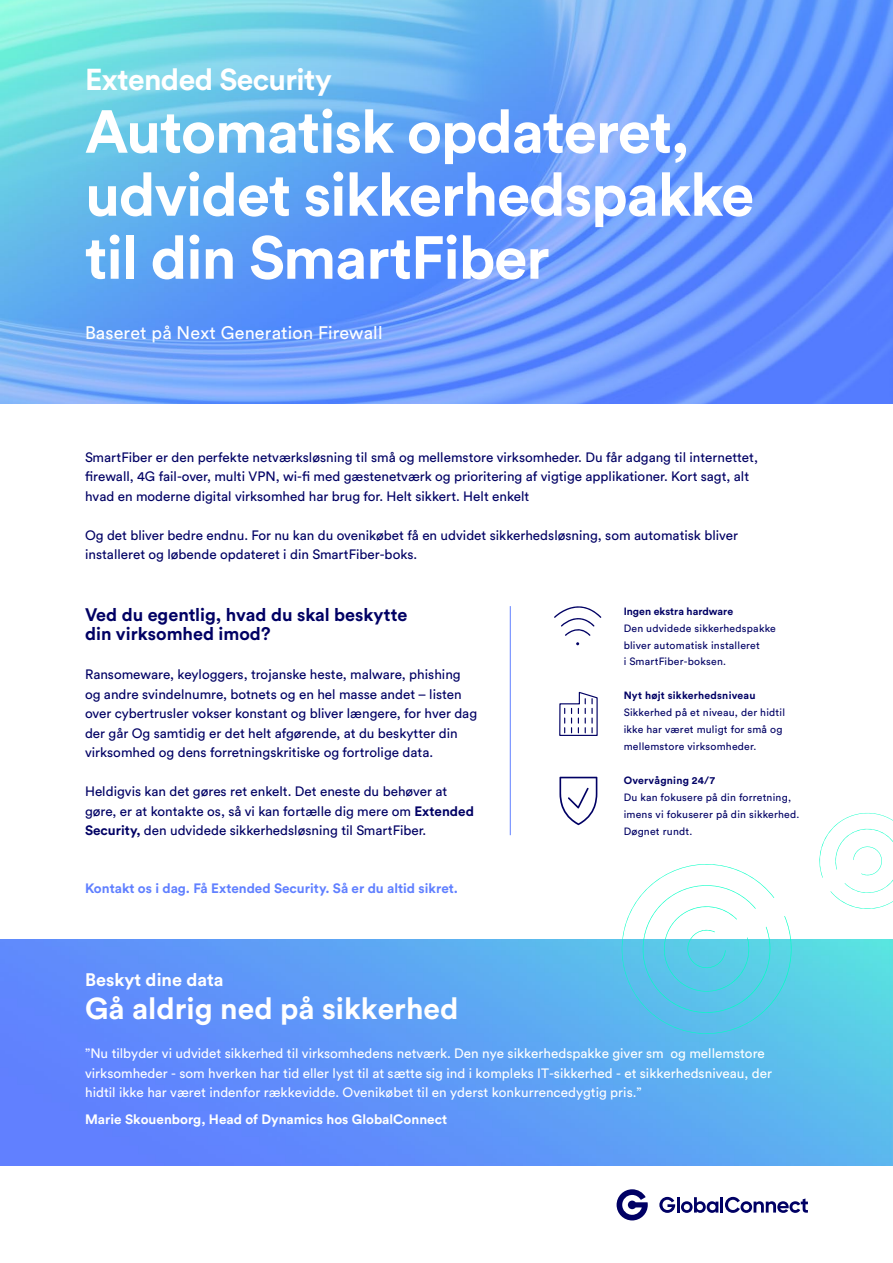
<style>
.page{position:relative;width:893px;height:1263px;background:#fff}
.page>*{position:absolute;margin:0;border:0;box-sizing:border-box;transform-origin:0 0}
.t1{font:700 60px/63px "Circular Pro";letter-spacing:-.02em;color:#fff}
.t2{font:700 30px "Circular Pro";color:#fff}
.t3{font:700 30px "Circular Pro";letter-spacing:-.02em;color:#fff}
.t4{font:700 18px/19.5px "Circular Pro";color:#000064}
.t5{font:18px "Circular Pro";letter-spacing:.01em;color:#fff}
.t6{font:700 18px "Circular Pro";color:#fff}
.t7{font:13.5px/19.5px "Circular Pro";color:#000064}
.t8{font:13.5px/19.5px "Circular Pro";color:#fff}
.t9{font:700 13.5px "Circular Pro";color:#6080ff}
.t10{font:700 13.5px "Circular Pro";color:#fff}
.t11{font:10.5px/17px "Circular Pro";letter-spacing:.02em;color:#000064}
.t12{font:700 10.5px "Circular Pro";letter-spacing:.02em;color:#000064}
.t13{font:700 10.5px "Circular Pro";color:#000064}
.s1{font-weight:700}
</style>
<div class="page">
<img style="left:0;top:0;width:893px;height:404px">
<img style="left:0;top:940px;width:893px;height:225px">
<svg style="left:659px;top:1197px;width:16px;height:16px"></svg>
<hr style="left:677px;top:1197px;width:3px;height:15px;background:#000064">
<svg style="left:681px;top:1197px;width:37px;height:16px"></svg>
<hr style="left:720px;top:1197px;width:3px;height:15px;background:#000064">
<svg style="left:725px;top:1197px;width:83px;height:16px"></svg>
<svg style="left:617px;top:1189px;width:31px;height:31px"></svg>
<svg style="left:819px;top:812px;width:74px;height:97px"></svg>
<svg style="left:618px;top:864px;width:177px;height:173px"></svg>
<svg style="left:559px;top:777px;width:38px;height:48px"></svg>
<svg style="left:559px;top:692px;width:39px;height:44px"></svg>
<svg style="left:554px;top:606px;width:47px;height:30px"></svg>
<hr style="left:510px;top:606px;width:1px;height:229px;background:#6080ff">
<h2 class="t3" style="left:85px;top:59px;width:248px">Extended Security</h2>
<h1 class="t1" style="left:85px;top:98px;width:671px">Automatisk opdateret, udvidet sikkerhedspakke til din SmartFiber</h1>
<h3 class="t5" style="left:85px;top:320px;width:299px">Baseret på Next Generation Firewall</h3>
<p class="t7" style="left:85px;top:447px;width:674px">SmartFiber er den perfekte netværksløsning til små og mellemstore virksomheder. Du får adgang til internettet, firewall, 4G fail-over, multi VPN, wi-fi med gæstenetværk og prioritering af vigtige applikationer. Kort sagt, alt hvad en moderne digital virksomhed har brug for. Helt sikkert. Helt enkelt</p>
<p class="t7" style="left:85px;top:525px;width:655px">Og det bliver bedre endnu. For nu kan du ovenikøbet få en udvidet sikkerhedsløsning, som automatisk bliver installeret og løbende opdateret i din SmartFiber-boks.</p>
<h3 class="t4" style="left:85px;top:604px;width:324px">Ved du egentlig, hvad du skal beskytte din virksomhed imod?</h3>
<p class="t7" style="left:85px;top:664px;width:394px">Ransomeware, keyloggers, trojanske heste, malware, phishing og andre svindelnumre, botnets og en hel masse andet – listen over cybertrusler vokser konstant og bliver længere, for hver dag der går Og samtidig er det helt afgørende, at du beskytter din virksomhed og dens forretningskritiske og fortrolige data.</p>
<p class="t7" style="left:85px;top:781px;width:390px">Heldigvis kan det gøres ret enkelt. Det eneste du behøver at gøre, er at kontakte os, så vi kan fortælle dig mere om <span class="s1">Extended<br>Security,</span> den udvidede sikkerhedsløsning til SmartFiber.</p>
<p class="t9" style="left:85px;top:879px;width:374px">Kontakt os i dag. Få Extended Security. Så er du altid sikret.</p>
<p class="t13" style="left:624px;top:604px;width:111px">Ingen ekstra hardware</p>
<p class="t11" style="left:624px;top:619px;width:154px">Den udvidede sikkerhedspakke bliver automatisk installeret<br>i SmartFiber-boksen.</p>
<p class="t12" style="left:624px;top:688px;width:133px">Nyt højt sikkerhedsniveau</p>
<p class="t11" style="left:624px;top:704px;width:163px">Sikkerhed på et niveau, der hidtil ikke har været muligt for små og mellemstore virksomheder.</p>
<p class="t12" style="left:624px;top:773px;width:93px">Overvågning 24/7</p>
<p class="t11" style="left:624px;top:788px;width:177px">Du kan fokusere på din forretning, imens vi fokuserer på din sikkerhed.<br>Døgnet rundt.</p>
<h3 class="t6" style="left:85px;top:967px;width:140px">Beskyt dine data</h3>
<h2 class="t2" style="left:85px;top:988px;width:375px">Gå aldrig ned på sikkerhed</h2>
<p class="t8" style="left:85px;top:1043px;width:688px">”Nu tilbyder vi udvidet sikkerhed til virksomhedens netværk. Den nye sikkerhedspakke giver sm og mellemstore virksomheder - som hverken har tid eller lyst til at sætte sig ind i kompleks IT-sikkerhed - et sikkerhedsniveau, der hidtil ikke har været indenfor rækkevidde. Ovenikøbet til en yderst konkurrencedygtig pris.”</p>
<p class="t10" style="left:85px;top:1110px;width:364px">Marie Skouenborg, Head of Dynamics hos GlobalConnect</p>
</div>
